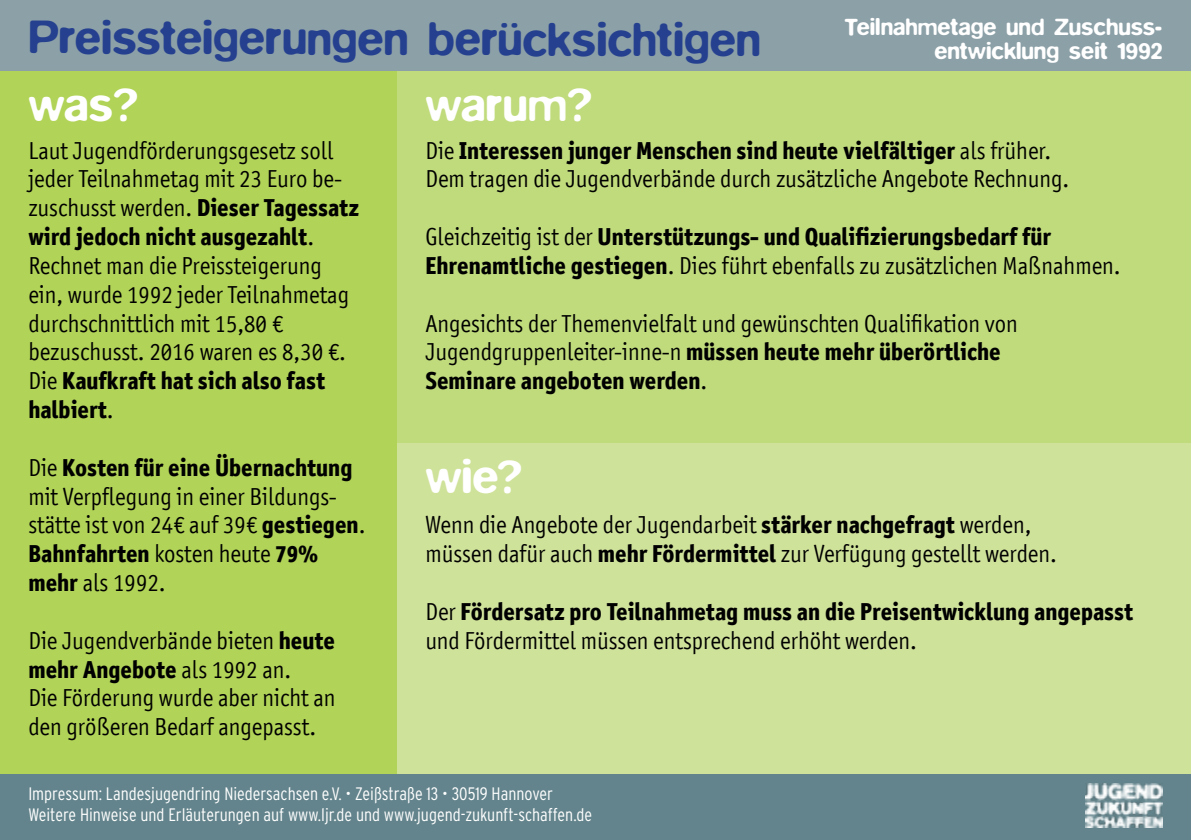
<style>
.page{position:relative;width:1191px;height:840px;background:#fff}
.page>*{position:absolute;margin:0;border:0;box-sizing:border-box;transform-origin:0 0}
.t1{font:500 48px "Blur";letter-spacing:-.005em;color:#25408f}
.t2{font:500 48px "Blur";color:#fff}
.t3{font:24px/28.8px "Axel";color:#000}
.t4{font:700 24px/28.8px "Axel";color:#000}
.t5{font:500 24px "Blur";color:#fff}
.t6{font:300 condensed 18px/21.6px "Interstate Plus";color:#fff}
.s1{font-weight:700}
.s2{font-weight:400}
</style>
<div class="page">
<div style="left:397px;top:0;width:794px;height:447px;background:#c0db7b"></div>
<div style="left:0;top:0;width:397px;height:839px;background:#b1d357"></div>
<div style="left:0;top:0;width:1191px;height:70px;background:#8ca0a7"></div>
<div style="left:397px;top:442px;width:794px;height:332px;background:#cfe29a"></div>
<div style="left:0;top:774px;width:1191px;height:65px;background:#63848c"></div>
<img style="left:1085px;top:783px;width:77px;height:44px">
<h1 class="t1" style="left:28px;top:11px;width:734px">Preissteigerungen berücksichtigen</h1>
<h1 class="t2" style="left:28px;top:76px;width:111px">was?</h1>
<h1 class="t2" style="left:425px;top:76px;width:168px">warum?</h1>
<p class="t5" style="left:844px;top:13px;width:320px">Teilnahmetage und Zuschuss-</p>
<p class="t5" style="left:934px;top:37px;width:230px">entwicklung seit 1992</p>
<p class="t3" style="left:28px;top:136px;width:332px">Laut Jugendförderungsgesetz soll jeder Teilnahmetag mit 23 Euro be&shy;zuschusst werden. <span class="s1">Dieser Tagessatz wird jedoch nicht ausgezahlt</span>.<br>Rechnet man die Preissteigerung ein, wurde 1992 jeder Teilnahmetag durchschnittlich mit 15,80 € bezuschusst. 2016 waren es 8,30 €.<br>Die <span class="s1">Kaufkraft hat sich also fast halbiert</span>.</p>
<p class="t3" style="left:28px;top:453px;width:339px">Die <span class="s1">Kosten für eine Übernachtung </span>mit Verpflegung in einer Bildungs&shy;stätte ist von 24€ auf 39€ <span class="s1">gestiegen</span>.<br><span class="s1">Bahnfahrten</span> kosten heute <span class="s1">79% mehr</span> als 1992.</p>
<p class="t3" style="left:28px;top:625px;width:309px">Die Jugendverbände bieten <span class="s1">heute mehr Angebote</span> als 1992 an.<br>Die Förderung wurde aber nicht an den größeren Bedarf angepasst.</p>
<p class="t3" style="left:425px;top:136px;width:645px">Die <span class="s1">Interessen junger Menschen sind heute vielfältiger</span> als früher.<br>Dem tragen die Jugendverbände durch zusätzliche Angebote Rechnung.</p>
<p class="t4" style="left:425px;top:222px;width:697px"><span class="s2">Gleichzeitig ist der</span> Unterstützungs- und Qualifizierungsbedarf für<br>Ehrenamtliche gestiegen<span class="s2">. Dies führt ebenfalls zu zusätzlichen Maßnahmen.</span></p>
<p class="t3" style="left:425px;top:309px;width:594px">Angesichts der Themenvielfalt und gewünschten Qualifikation von<br>Jugendgruppenleiter-inne-n <span class="s1">müssen heute mehr überörtliche<br>Seminare angeboten werden</span>.</p>
<h1 class="t2" style="left:425px;top:449px;width:99px">wie?</h1>
<p class="t3" style="left:425px;top:510px;width:633px">Wenn die Angebote der Jugendarbeit <span class="s1">stärker nachgefragt</span> werden, müssen dafür auch <span class="s1">mehr Fördermittel</span> zur Verfügung gestellt werden.</p>
<p class="t4" style="left:425px;top:597px;width:709px"><span class="s2">Der</span> Fördersatz pro Teilnahmetag muss an die Preisentwicklung angepasst <span class="s2">und Fördermittel müssen entsprechend erhöht werden.</span></p>
<p class="t6" style="left:28px;top:781px;width:565px">Impressum: Landesjugendring Niedersachsen e.V. • Zeißstraße 13 • 30519 Hannover<br>Weitere Hinweise und Erläuterungen auf www.ljr.de und www.jugend-zukunft-schaffen.de</p>
</div>
